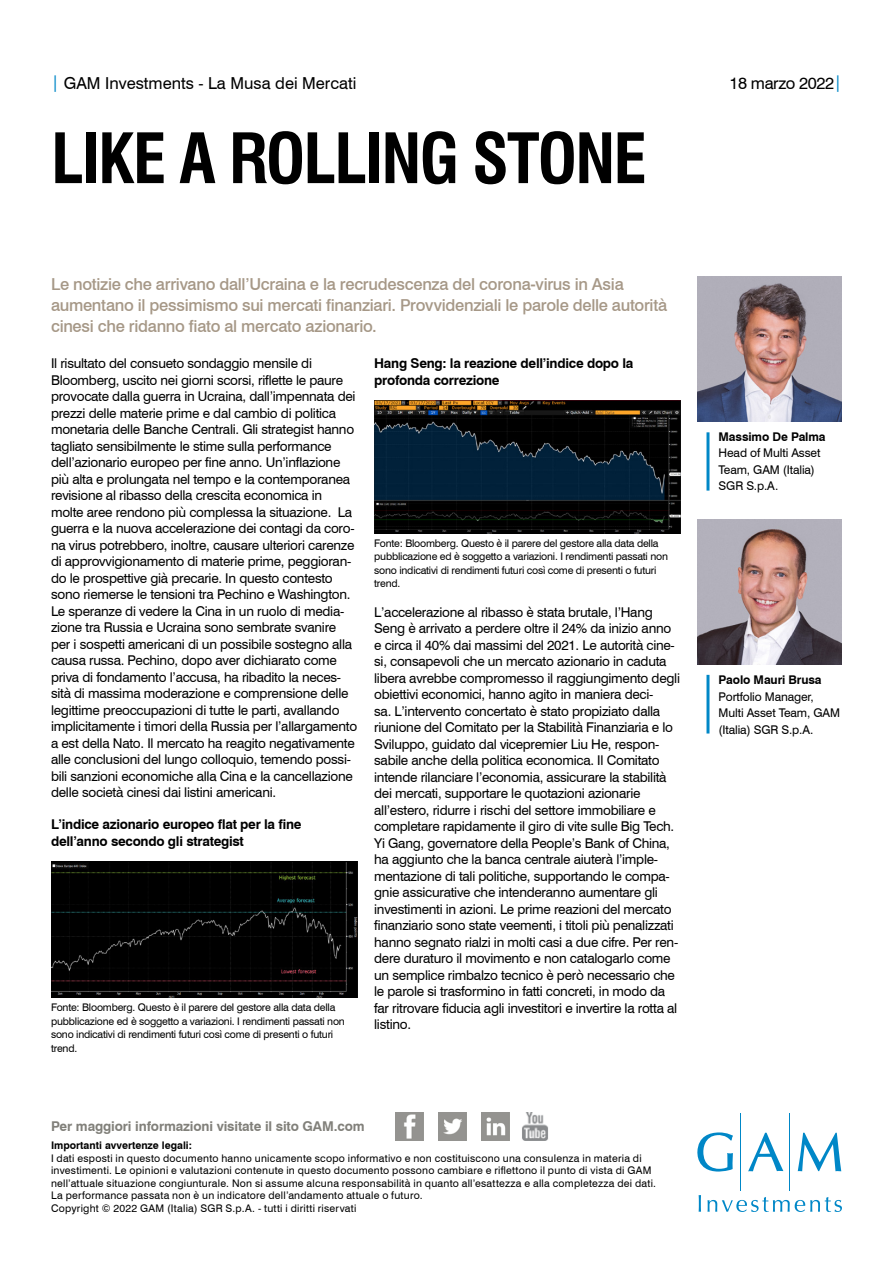
<style>
.page{position:relative;width:893px;height:1263px;background:#fff}
.page>*{position:absolute;margin:0;border:0;box-sizing:border-box;transform-origin:0 0}
.t1{font:700 condensed 67.5px "Swiss 721 BT";letter-spacing:-.03em;color:#000}
.SUBTITLE{font:500 16.5px/21px "Swiss 721 BT";letter-spacing:-.015em;color:#a69887}
.t2{font:16.5px "Swiss 721 BT";color:#000}
.t3{font:16.5px "Swiss 721 BT";letter-spacing:-.025em;color:#000}
.DISCLAIMER{font:13.5px/16.5px "Swiss 721 BT";letter-spacing:-.02em;color:#000}
.DISCLAIMER-2{font:700 13.5px/16.5px "Swiss 721 BT";letter-spacing:-.02em;color:#000}
.t4{font:700 13.5px "Swiss 721 BT";letter-spacing:-.01em;color:#81807a}
.t5{font:12px/16.5px "Swiss 721 BT";letter-spacing:-.01em;color:#000}
.t6{font:700 12px "Swiss 721 BT";letter-spacing:-.01em;color:#000}
.DISCLAIMER-3{font:10.5px/12.6px "Swiss 721 BT";letter-spacing:.02em;color:#000}
.DISCLAIMER-4{font:10.5px/13.5px "Swiss 721 BT";letter-spacing:-.02em;color:#000}
.s1{color:#0087c7}
.s2{font-weight:700}
</style>
<div class="page">
<img style="left:51px;top:862px;width:306px;height:136px">
<img style="left:697px;top:276px;width:145px;height:145px">
<img style="left:374px;top:401px;width:306px;height:133px">
<hr style="left:740px;top:1114px;width:1px;height:77px;background:#0087c7">
<hr style="left:789px;top:1114px;width:1px;height:77px;background:#0087c7">
<svg style="left:697px;top:1132px;width:36px;height:39px"></svg>
<svg style="left:748px;top:1133px;width:35px;height:38px"></svg>
<svg style="left:798px;top:1133px;width:43px;height:38px"></svg>
<svg style="left:699px;top:1195px;width:2px;height:17px"></svg>
<svg style="left:707px;top:1197px;width:135px;height:15px"></svg>
<img style="left:438px;top:1112px;width:29px;height:28px">
<img style="left:395px;top:1112px;width:29px;height:28px">
<img style="left:481px;top:1112px;width:28px;height:28px">
<img style="left:522px;top:1112px;width:26px;height:28px">
<img style="left:697px;top:519px;width:145px;height:145px">
<hr style="left:706px;top:432px;width:3px;height:59px;background:#0087c7">
<hr style="left:706px;top:675px;width:3px;height:58px;background:#0087c7">
<p class="t2" style="left:51px;top:73px;width:307px"><span class="s1">|</span> GAM Investments - La Musa dei Mercati</p>
<p class="t1" style="left:51px;top:118px;width:597px">LIKE A ROLLING STONE</p>
<p class="SUBTITLE" style="left:51px;top:273px;width:618px">Le notizie che arrivano dall’Ucraina e la recrudescenza del corona-virus in Asia aumentano il pessimismo sui mercati finanziari. Provvidenziali le parole delle autorità cinesi che ridanno fiato al mercato azionario.</p>
<p class="DISCLAIMER" style="left:51px;top:355px;width:308px">Il risultato del consueto sondaggio mensile di Bloomberg, uscito nei giorni scorsi, riflette le paure provocate dalla guerra in Ucraina, dall’impennata dei prezzi delle materie prime e dal cambio di politica monetaria delle Banche Centrali. Gli strategist hanno tagliato sensibilmente le stime sulla performance dell’azionario europeo per fine anno. Un’inflazione più alta e prolungata nel tempo e la contemporanea revisione al ribasso della crescita economica in molte aree rendono più complessa la situazione. La guerra e la nuova accelerazione dei contagi da coro&shy;na virus potrebbero, inoltre, causare ulteriori carenze di approvvigionamento di materie prime, peggioran&shy;do le prospettive già precarie. In questo contesto sono riemerse le tensioni tra Pechino e Washington.<br>Le speranze di vedere la Cina in un ruolo di media&shy;zione tra Russia e Ucraina sono sembrate svanire per i sospetti americani di un possibile sostegno alla causa russa. Pechino, dopo aver dichiarato come priva di fondamento l’accusa, ha ribadito la neces&shy;sità di massima moderazione e comprensione delle legittime preoccupazioni di tutte le parti, avallando implicitamente i timori della Russia per l’allargamento a est della Nato. Il mercato ha reagito negativamente alle conclusioni del lungo colloquio, temendo possi&shy;bili sanzioni economiche alla Cina e la cancellazione delle società cinesi dai listini americani.</p>
<p class="DISCLAIMER-2" style="left:51px;top:816px;width:252px">L’indice azionario europeo flat per la fine dell’anno secondo gli strategist</p>
<p class="DISCLAIMER-4" style="left:51px;top:1000px;width:295px">Fonte: Bloomberg. Questo è il parere del gestore alla data della pubblicazione ed è soggetto a variazioni. I rendimenti passati non sono indicativi di rendimenti futuri così come di presenti o futuri trend.</p>
<p class="DISCLAIMER-2" style="left:374px;top:355px;width:261px">Hang Seng: la reazione dell’indice dopo la profonda correzione</p>
<p class="DISCLAIMER-4" style="left:374px;top:536px;width:295px">Fonte: Bloomberg. Questo è il parere del gestore alla data della pubblicazione ed è soggetto a variazioni. I rendimenti passati non sono indicativi di rendimenti futuri così come di presenti o futuri trend.</p>
<p class="DISCLAIMER" style="left:374px;top:603px;width:307px">L’accelerazione al ribasso è stata brutale, l’Hang Seng è arrivato a perdere oltre il 24% da inizio anno e circa il 40% dai massimi del 2021. Le autorità cine&shy;si, consapevoli che un mercato azionario in caduta libera avrebbe compromesso il raggiungimento degli obiettivi economici, hanno agito in maniera deci-<br>sa. L’intervento concertato è stato propiziato dalla riunione del Comitato per la Stabilità Finanziaria e lo Sviluppo, guidato dal vicepremier Liu He, respon&shy;sabile anche della politica economica. Il Comitato intende rilanciare l’economia, assicurare la stabilità dei mercati, supportare le quotazioni azionarie all’estero, ridurre i rischi del settore immobiliare e completare rapidamente il giro di vite sulle Big Tech.<br>Yi Gang, governatore della People’s Bank of China, ha aggiunto che la banca centrale aiuterà l’imple&shy;mentazione di tali politiche, supportando le compa&shy;gnie assicurative che intenderanno aumentare gli investimenti in azioni. Le prime reazioni del mercato finanziario sono state veementi, i titoli più penalizzati hanno segnato rialzi in molti casi a due cifre. Per ren&shy;dere duraturo il movimento e non catalogarlo come un semplice rimbalzo tecnico è però necessario che le parole si trasformino in fatti concreti, in modo da far ritrovare fiducia agli investitori e invertire la rotta al listino.</p>
<p class="t4" style="left:51px;top:1118px;width:315px">Per maggiori informazioni visitate il sito GAM.com</p>
<p class="DISCLAIMER-3" style="left:51px;top:1139px;width:607px"><span class="s2">Importanti avvertenze legali:<br></span>I dati esposti in questo documento hanno unicamente scopo informativo e non costituiscono una consulenza in materia di investimenti. Le opinioni e valutazioni contenute in questo documento possono cambiare e riflettono il punto di vista di GAM nell’attuale situazione congiunturale. Non si assume alcuna responsabilità in quanto all’esattezza e alla completezza dei dati.<br>La performance passata non è un indicatore dell’andamento attuale o futuro.<br>Copyright © 2022 GAM (Italia) SGR S.p.A. - tutti i diritti riservati</p>
<p class="t3" style="left:730px;top:73px;width:114px">18 marzo 2022<span class="s1">|</span></p>
<p class="t6" style="left:719px;top:429px;width:108px">Massimo De Palma</p>
<p class="t5" style="left:719px;top:445px;width:103px">Head of Multi Asset<br>Team, GAM (Italia)<br>SGR S.p.A.</p>
<p class="t6" style="left:719px;top:672px;width:104px">Paolo Mauri Brusa</p>
<p class="t5" style="left:719px;top:688px;width:123px">Portfolio Manager,<br>Multi Asset Team, GAM (Italia) SGR S.p.A.</p>
</div>
